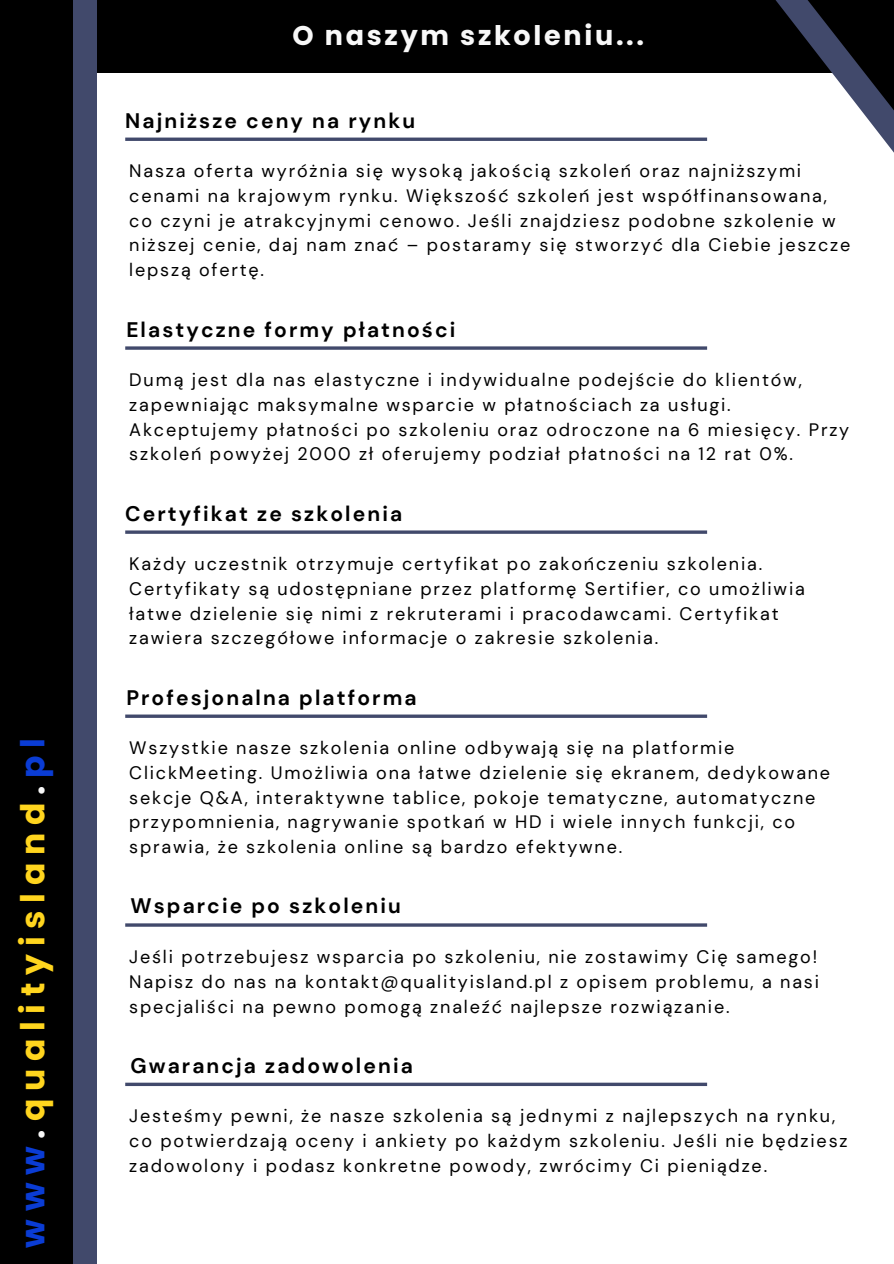
<style>
.page{position:relative;width:894px;height:1264px;background:#fff}
.page>*{position:absolute;margin:0;border:0;box-sizing:border-box;transform-origin:0 0}
.t1{font:700 33px "Poppins";letter-spacing:.235em;color:#ffd51e}
.t2{font:700 27px "Poppins";letter-spacing:.1em;color:#f8f8f8}
.t3{font:700 21px "DM Sans";letter-spacing:.1em;color:#000}
.t4{font:18px/24.8px "DM Sans";letter-spacing:.1em;color:#000}
.s1{color:#0a3cd4}
.s2{color:#f8f8f8}
</style>
<div class="page">
<div style="left:0;top:0;width:893px;height:72px;background:#000"></div>
<div style="left:0;top:0;width:97px;height:1263px;background:#41496b"></div>
<svg style="left:125px;top:530px;width:582px;height:4px;background:#5e6581"></svg>
<div style="left:0;top:0;width:72px;height:1263px;background:#000"></div>
<svg style="left:125px;top:137px;width:575px;height:4px;background:#5e6581"></svg>
<svg style="left:753px;top:0;width:140px;height:152px"></svg>
<svg style="left:125px;top:346px;width:582px;height:4px;background:#5e6581"></svg>
<svg style="left:125px;top:714px;width:582px;height:4px;background:#5e6581"></svg>
<hr style="left:125px;top:923px;width:582px;height:3px;background:#41496b">
<svg style="left:125px;top:1082px;width:582px;height:4px;background:#606783"></svg>
<h2 class="t1" style="left:10px;top:1247px;width:511px;rotate:-90deg"><span class="s1">www</span><span class="s2">.</span>qualityisland<span class="s2">.</span><span class="s1">pl</span></h2>
<h1 class="t2" style="left:292px;top:16px;width:353px">O naszym szkoleniu...</h1>
<h3 class="t3" style="left:125px;top:107px;width:291px">Najniższe ceny na rynku</h3>
<p class="t4" style="left:129px;top:159px;width:722px">Nasza oferta wyróżnia się wysoką jakością szkoleń oraz najniższymi cenami na krajowym rynku. Większość szkoleń jest współfinansowana, co czyni je atrakcyjnymi cenowo. Jeśli znajdziesz podobne szkolenie w niższej cenie, daj nam znać – postaramy się stworzyć dla Ciebie jeszcze lepszą ofertę.</p>
<h3 class="t3" style="left:126px;top:316px;width:330px">Elastyczne formy płatności</h3>
<p class="t4" style="left:129px;top:367px;width:721px">Dumą jest dla nas elastyczne i indywidualne podejście do klientów, zapewniając maksymalne wsparcie w płatnościach za usługi.<br>Akceptujemy płatności po szkoleniu oraz odroczone na 6 miesięcy. Przy szkoleń powyżej 2000 zł oferujemy podział płatności na 12 rat 0%.</p>
<h3 class="t3" style="left:125px;top:499px;width:278px">Certyfikat ze szkolenia</h3>
<p class="t4" style="left:129px;top:551px;width:677px">Każdy uczestnik otrzymuje certyfikat po zakończeniu szkolenia.<br>Certyfikaty są udostępniane przez platformę Sertifier, co umożliwia łatwe dzielenie się nimi z rekruterami i pracodawcami. Certyfikat zawiera szczegółowe informacje o zakresie szkolenia.</p>
<h3 class="t3" style="left:126px;top:683px;width:292px">Profesjonalna platforma</h3>
<p class="t4" style="left:129px;top:735px;width:702px">Wszystkie nasze szkolenia online odbywają się na platformie ClickMeeting. Umożliwia ona łatwe dzielenie się ekranem, dedykowane sekcje Q&amp;A, interaktywne tablice, pokoje tematyczne, automatyczne przypomnienia, nagrywanie spotkań w HD i wiele innych funkcji, co sprawia, że szkolenia online są bardzo efektywne.</p>
<h3 class="t3" style="left:130px;top:892px;width:272px">Wsparcie po szkoleniu</h3>
<p class="t4" style="left:129px;top:944px;width:691px;text-align:justify">Jeśli potrzebujesz wsparcia po szkoleniu, nie zostawimy Cię samego!<br>Napisz do nas na kontakt@qualityisland.pl z opisem problemu, a nasi specjaliści na pewno pomogą znaleźć najlepsze rozwiązanie.</p>
<h3 class="t3" style="left:130px;top:1051px;width:284px">Gwarancja zadowolenia</h3>
<p class="t4" style="left:129px;top:1103px;width:719px">Jesteśmy pewni, że nasze szkolenia są jednymi z najlepszych na rynku, co potwierdzają oceny i ankiety po każdym szkoleniu. Jeśli nie będziesz zadowolony i podasz konkretne powody, zwrócimy Ci pieniądze.</p>
</div>
